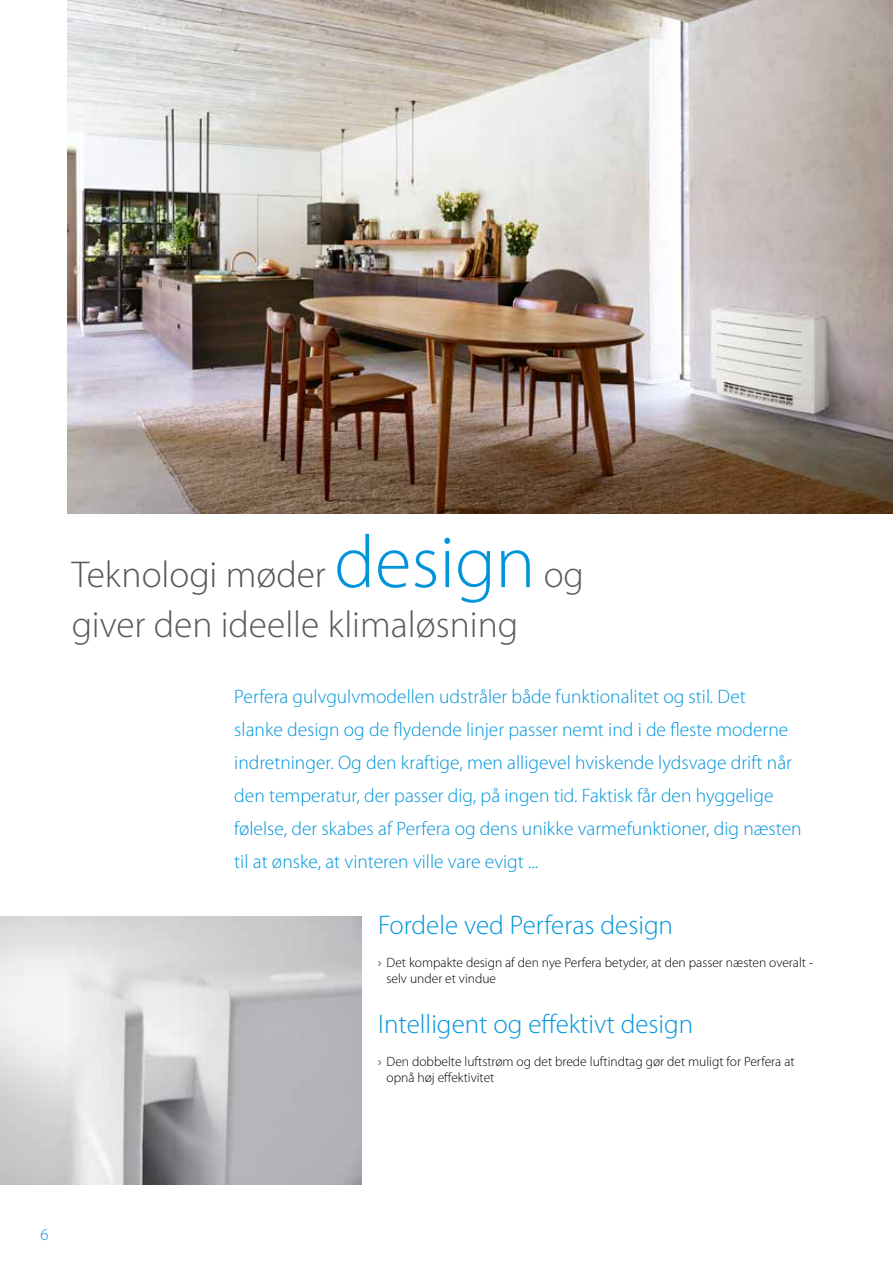
<style>
.page{position:relative;width:893px;height:1263px;background:#fff}
.page>*{position:absolute;margin:0;border:0;box-sizing:border-box;transform-origin:0 0}
.t1{font:300 37.5px/49.5px "Myriad Pro";color:#5a5a59}
.t2{font:300 27px "Myriad Pro";color:#0095db}
.t3{font:300 19.5px/33px "Myriad Pro";color:#0095db}
.t4{font:300 16.5px "Myriad Pro";color:#0095db}
.t5{font:300 13.5px/16.5px "Myriad Pro";color:#000}
.s1{color:#575756}
.s2{font-size:75px;color:#0095db}
</style>
<div class="page">
<img style="left:0;top:917px;width:362px;height:267px">
<img style="left:68px;top:0;width:825px;height:513px">
<h1 class="t1" style="left:72px;top:550px;width:514px"><span class="s1">Teknologi møder</span> <span class="s2">design</span> og giver den ideelle klimaløsning</h1>
<p class="t3" style="left:234px;top:680px;width:569px">Perfera gulvgulvmodellen udstråler både funktionalitet og stil. Det<br>slanke design og de flydende linjer passer nemt ind i de fleste moderne indretninger. Og den kraftige, men alligevel hviskende lydsvage drift når den temperatur, der passer dig, på ingen tid. Faktisk får den hyggelige følelse, der skabes af Perfera og dens unikke varmefunktioner, dig næsten til at ønske, at vinteren ville vare evigt ...</p>
<h2 class="t2" style="left:378px;top:910px;width:296px">Fordele ved Perferas design</h2>
<p class="t5" style="left:387px;top:954px;width:428px;text-indent:-9px">› Det kompakte design af den nye Perfera betyder, at den passer næsten overalt - selv under et vindue</p>
<h2 class="t2" style="left:378px;top:1009px;width:317px">Intelligent og effektivt design</h2>
<p class="t5" style="left:387px;top:1053px;width:410px;text-indent:-9px">› Den dobbelte luftstrøm og det brede luftindtag gør det muligt for Perfera at opnå høj effektivitet</p>
<p class="t4" style="left:40px;top:1225px;width:10px">6</p>
</div>
